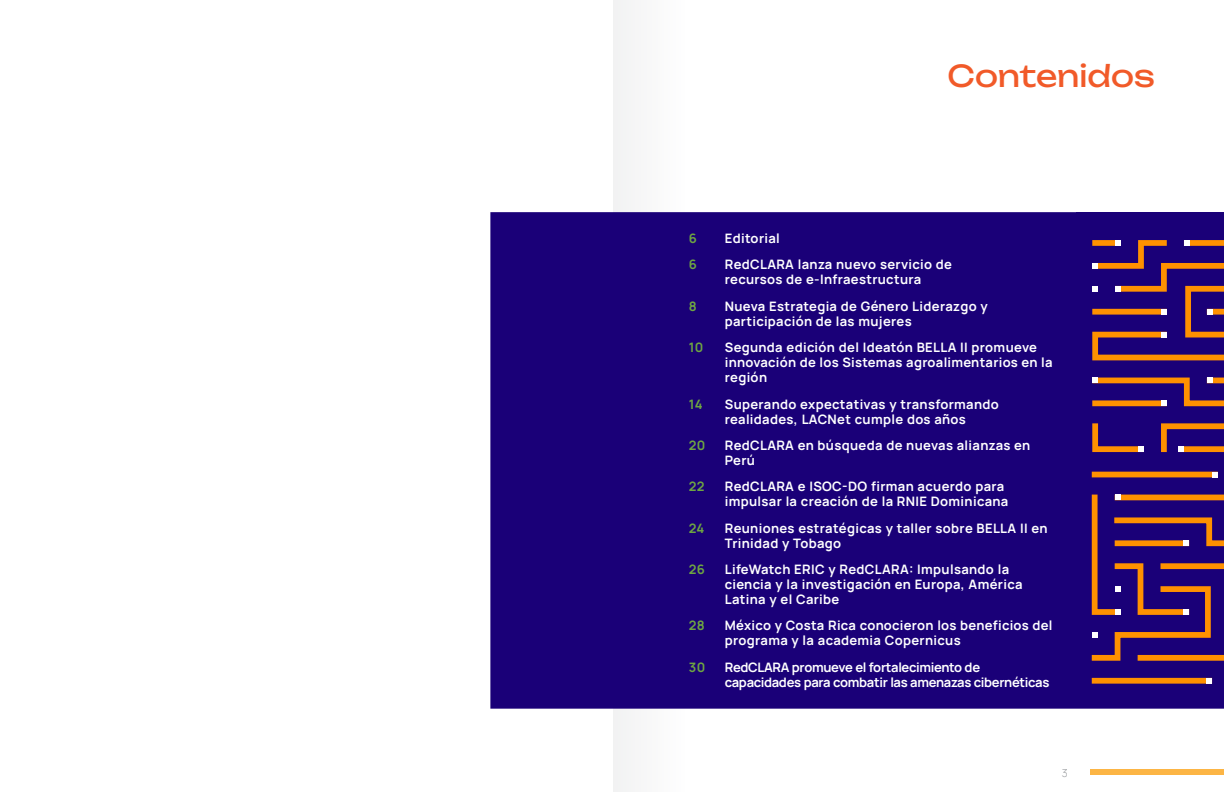
<style>
.page{position:relative;width:1224px;height:792px;background:#fff}
.page>*{position:absolute;margin:0;border:0;box-sizing:border-box;transform-origin:0 0}
.t1{font:30px "Unbounded";color:#f15a29}
.t2{font:200 13px/15px "Manrope";letter-spacing:.025em;color:#fff}
.t3{font:200 13px/15px "Manrope";letter-spacing:-.025em;color:#fff}
.t4{font:200 13px "Manrope";letter-spacing:.025em;color:#6ea642}
.t5{font:200 11px "Manrope";color:#9fa1a4}
</style>
<div class="page">
<div style="left:1090px;top:770px;width:134px;height:5px;background:#fcb545"></div>
<div style="left:490px;top:212px;width:734px;height:497px;background:#1a0078"></div>
<div style="left:1076px;top:212px;width:148px;height:495px;background:#1a0078"></div>
<svg style="left:1092px;top:240px;width:132px;height:213px"></svg>
<svg style="left:1091px;top:471px;width:133px;height:213px"></svg>
<h1 class="t1" style="left:948px;top:51px;width:209px">Contenidos</h1>
<p class="t4" style="left:689px;top:229px;width:10px">6</p>
<p class="t2" style="left:725px;top:230px;width:57px">Editorial</p>
<p class="t4" style="left:689px;top:256px;width:10px">6</p>
<p class="t2" style="left:725px;top:257px;width:229px">RedCLARA lanza nuevo servicio de recursos de e-Infraestructura</p>
<p class="t4" style="left:689px;top:297px;width:9px">8</p>
<p class="t2" style="left:725px;top:298px;width:265px">Nueva Estrategia de Género Liderazgo y participación de las mujeres</p>
<p class="t4" style="left:689px;top:338px;width:16px">10</p>
<p class="t2" style="left:725px;top:339px;width:329px">Segunda edición del Ideatón BELLA II promueve innovación de los Sistemas agroalimentarios en la región</p>
<p class="t4" style="left:689px;top:395px;width:15px">14</p>
<p class="t2" style="left:725px;top:396px;width:275px">Superando expectativas y transformando realidades, LACNet cumple dos años</p>
<p class="t4" style="left:689px;top:436px;width:18px">20</p>
<p class="t2" style="left:725px;top:437px;width:307px">RedCLARA en búsqueda de nuevas alianzas en<br>Perú</p>
<p class="t4" style="left:689px;top:477px;width:17px">22</p>
<p class="t2" style="left:725px;top:478px;width:285px">RedCLARA e ISOC-DO firman acuerdo para impulsar la creación de la RNIE Dominicana</p>
<p class="t4" style="left:689px;top:519px;width:17px">24</p>
<p class="t2" style="left:725px;top:520px;width:324px">Reuniones estratégicas y taller sobre BELLA II en<br>Trinidad y Tobago</p>
<p class="t4" style="left:689px;top:560px;width:18px">26</p>
<p class="t2" style="left:725px;top:561px;width:299px">LifeWatch ERIC y RedCLARA: Impulsando la ciencia y la investigación en Europa, América<br>Latina y el Caribe</p>
<p class="t4" style="left:689px;top:616px;width:18px">28</p>
<p class="t2" style="left:725px;top:617px;width:329px">México y Costa Rica conocieron los beneficios del programa y la academia Copernicus</p>
<p class="t4" style="left:689px;top:658px;width:18px">30</p>
<p class="t3" style="left:725px;top:659px;width:326px">RedCLARA promueve el fortalecimiento de capacidades para combatir las amenazas cibernéticas</p>
<p class="t5" style="left:1062px;top:765px;width:7px">3</p>
</div>
